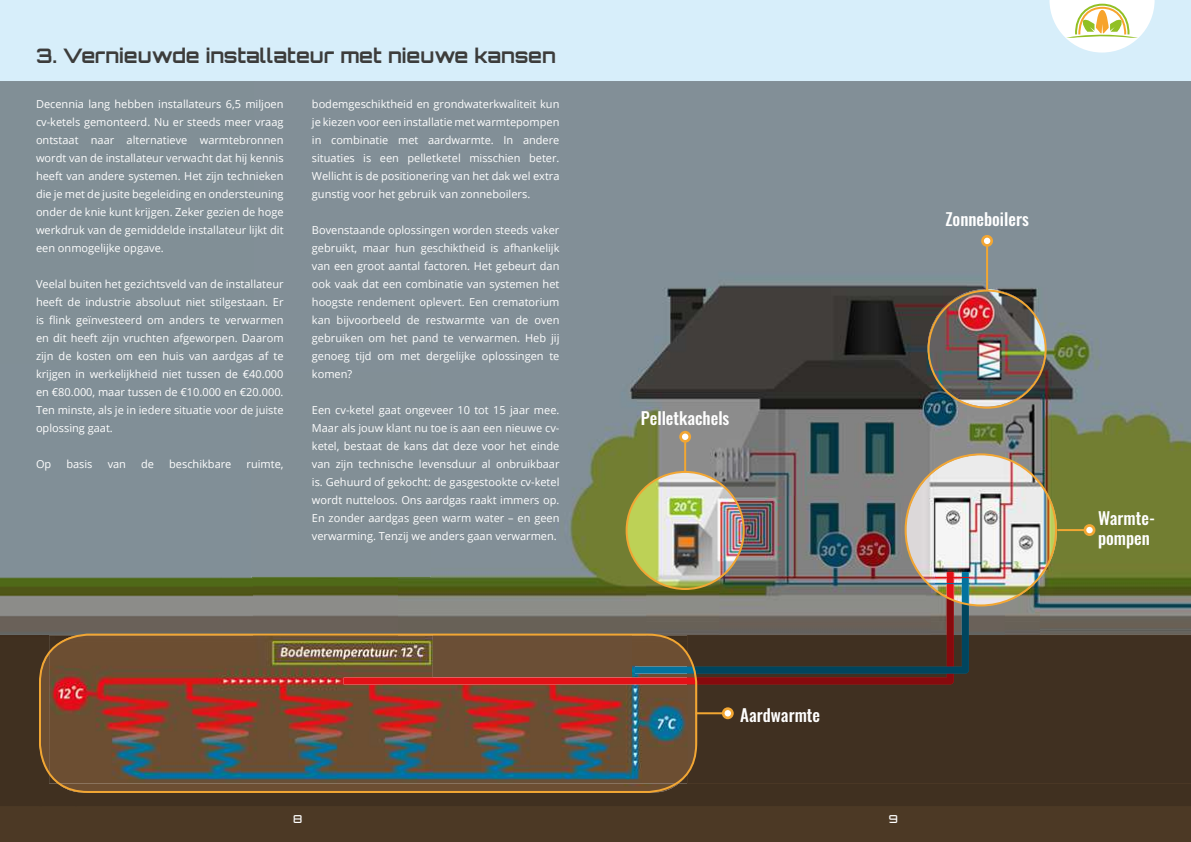
<style>
.page{position:relative;width:1191px;height:842px;background:#fff}
.page>*{position:absolute;margin:0;border:0;box-sizing:border-box;transform-origin:0 0}
.t1{font:700 20px "Orbitron";color:#3c3c3b}
.t2{font:500 17px/20.4px "Oswald";color:#fff}
.t3{font:11px/18px "Open Sans";color:#fff;text-align:justify}
.t4{font:500 11px "Orbitron";color:#fff}
</style>
<div class="page">
<div style="left:0;top:806px;width:1191px;height:36px;background:#4c3925"></div>
<div style="left:0;top:0;width:1191px;height:81px;background:#d7eefa"></div>
<svg style="left:1049px;top:0;width:105px;height:53px"></svg>
<img style="left:42px;top:325px;width:996px;height:425px">
<img style="left:49px;top:637px;width:638px;height:146px">
<svg style="left:344px;top:637px;width:291px;height:47px;background:#9c4b35"></svg>
<div style="left:433px;top:635px;width:198px;height:42px;background:#6b4f36"></div>
<img style="left:0;top:81px;width:253px;height:554px">
<img style="left:253px;top:81px;width:715px;height:311px">
<div style="left:966px;top:81px;width:225px;height:244px;background:#828f97"></div>
<img style="left:1038px;top:323px;width:153px;height:312px">
<img style="left:1003px;top:372px;width:37px;height:111px">
<img style="left:398px;top:392px;width:250px;height:242px">
<img style="left:646px;top:392px;width:322px;height:106px">
<img style="left:966px;top:403px;width:39px;height:56px">
<img style="left:717px;top:496px;width:215px;height:76px">
<img style="left:253px;top:578px;width:145px;height:56px">
<img style="left:1003px;top:578px;width:37px;height:57px">
<img style="left:968px;top:602px;width:37px;height:33px">
<div style="left:0;top:635px;width:40px;height:171px;background:#403020"></div>
<img style="left:40px;top:635px;width:37px;height:43px">
<img style="left:40px;top:750px;width:37px;height:56px">
<img style="left:75px;top:783px;width:1116px;height:23px">
<div style="left:252px;top:372px;width:179px;height:203px;background:#828f96"></div>
<div style="left:687px;top:635px;width:504px;height:148px;background:#403021"></div>
<svg style="left:635px;top:572px;width:333px;height:112px;background:#65594f"></svg>
<hr style="left:935px;top:577px;width:35px;height:1px;background:#de1214">
<hr style="left:935px;top:583px;width:35px;height:1px;background:#0a709b">
<hr style="left:986px;top:246px;width:2px;height:44px;background:#f2a732">
<div style="left:927px;top:290px;width:119px;height:119px;border:2px solid #f2a633;border-radius:50%"></div>
<svg style="left:981px;top:235px;width:12px;height:12px"></svg>
<hr style="left:684px;top:442px;width:2px;height:30px;background:#f2a732">
<div style="left:625px;top:471px;width:119px;height:119px;border:2px solid #f2a633;border-radius:50%"></div>
<svg style="left:679px;top:431px;width:12px;height:12px"></svg>
<hr style="left:1057px;top:529px;width:27px;height:2px;background:#f2a732">
<svg style="left:1083px;top:524px;width:12px;height:12px"></svg>
<hr style="left:695px;top:712px;width:27px;height:2px;background:#f2a732">
<svg style="left:722px;top:707px;width:11px;height:12px"></svg>
<div style="left:39px;top:634px;width:658px;height:159px;border:2px solid #f2a633;border-radius:48px"></div>
<h1 class="t1" style="left:36px;top:48px;width:521px">3. Vernieuwde installateur met nieuwe kansen</h1>
<p class="t3" style="left:36px;top:96px;width:249px">Decennia lang hebben installateurs 6,5 miljoen cv-ketels gemonteerd. Nu er steeds meer vraag ontstaat naar alternatieve warmtebronnen wordt van de installateur verwacht dat hij kennis heeft van andere systemen. Het zijn technieken die je met de jusite begeleiding en ondersteuning onder de knie kunt krijgen. Zeker gezien de hoge werkdruk van de gemiddelde installateur lijkt dit een onmogelijke opgave.</p>
<p class="t3" style="left:36px;top:276px;width:249px">Veelal buiten het gezichtsveld van de installateur heeft de industrie absoluut niet stilgestaan. Er is flink geïnvesteerd om anders te verwarmen en dit heeft zijn vruchten afgeworpen. Daarom zijn de kosten om een huis van aardgas af te krijgen in werkelijkheid niet tussen de €40.000 en €80.000, maar tussen de €10.000 en €20.000.<br>Ten minste, als je in iedere situatie voor de juiste oplossing gaat.</p>
<p class="t3" style="left:36px;top:456px;width:17px">Op</p>
<p class="t3" style="left:66px;top:456px;width:28px">basis</p>
<p class="t3" style="left:108px;top:456px;width:20px">van</p>
<p class="t3" style="left:141px;top:456px;width:14px">de</p>
<p class="t3" style="left:169px;top:456px;width:64px">beschikbare</p>
<p class="t3" style="left:246px;top:456px;width:39px">ruimte,</p>
<p class="t3" style="left:312px;top:96px;width:249px">bodemgeschiktheid en grondwaterkwaliteit kun je kiezen voor een installatie met warmtepompen in combinatie met aardwarmte. In andere situaties is een pelletketel misschien beter.<br>Wellicht is de positionering van het dak wel extra gunstig voor het gebruik van zonneboilers.</p>
<p class="t3" style="left:312px;top:222px;width:249px">Bovenstaande oplossingen worden steeds vaker gebruikt, maar hun geschiktheid is afhankelijk van een groot aantal factoren. Het gebeurt dan ook vaak dat een combinatie van systemen het hoogste rendement oplevert. Een crematorium kan bijvoorbeeld de restwarmte van de oven gebruiken om het pand te verwarmen. Heb jij genoeg tijd om met dergelijke oplossingen te komen?</p>
<p class="t3" style="left:312px;top:402px;width:249px">Een cv-ketel gaat ongeveer 10 tot 15 jaar mee.<br>Maar als jouw klant nu toe is aan een nieuwe cv&shy;ketel, bestaat de kans dat deze voor het einde van zijn technische levensduur al onbruikbaar is. Gehuurd of gekocht: de gasgestookte cv-ketel wordt nutteloos. Ons aardgas raakt immers op.<br>En zonder aardgas geen warm water – en geen verwarming. Tenzij we anders gaan verwarmen.</p>
<h2 class="t2" style="left:641px;top:409px;width:90px">Pelletkachels</h2>
<h2 class="t2" style="left:945px;top:211px;width:85px">Zonneboilers</h2>
<h2 class="t2" style="left:740px;top:706px;width:81px">Aardwarmte</h2>
<p class="t4" style="left:293px;top:815px;width:11px">8</p>
<p class="t4" style="left:888px;top:815px;width:11px">9</p>
<h2 class="t2" style="left:1098px;top:509px;width:59px">Warmte&shy;pompen</h2>
</div>
